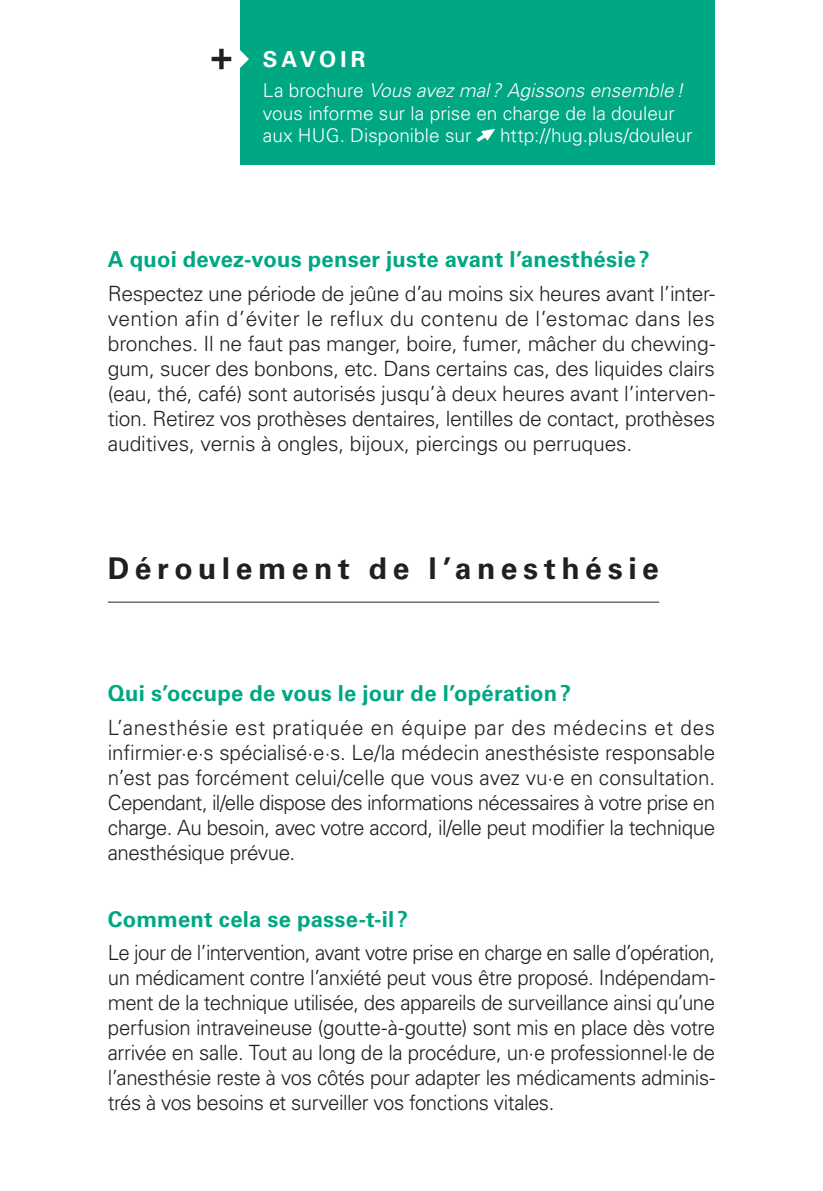
<style>
.page{position:relative;width:823px;height:1191px;background:#fff}
.page>*{position:absolute;margin:0;border:0;box-sizing:border-box;transform-origin:0 0}
.t1{font:700 30px "Univers LT Std";letter-spacing:.185em;color:#231f20}
.t2{font:700 22px "Univers LT Std";letter-spacing:.01em;color:#00a783}
.t3{font:700 22px "Univers LT Std";letter-spacing:.175em;color:#fff}
.t4{font:300 21px/25px "Univers LT Std";letter-spacing:-.02em;color:#231f20;text-align:justify}
.t5{font:300 19px/22px "Univers LT Std";color:#fff}
.s1{font-style:italic}
</style>
<div class="page">
<hr style="left:108px;top:601px;width:550px;height:1px;background:#231f20">
<div style="left:240px;top:0;width:474px;height:164px;background:#00a783"></div>
<svg style="left:476px;top:129px;width:18px;height:13px"></svg>
<svg style="left:211px;top:49px;width:38px;height:20px"></svg>
<p class="t3" style="left:263px;top:46px;width:104px">SAVOIR</p>
<p class="t5" style="left:263px;top:80px;width:422px">La brochure <span class="s1">Vous avez mal ? Agissons ensemble! </span>vous informe sur la prise en charge de la douleur aux HUG. Disponible sur</p>
<p class="t5" style="left:500px;top:124px;width:194px">http://hug.plus/douleur</p>
<p class="t2" style="left:108px;top:246px;width:543px">A quoi devez-vous penser juste avant l’anesthésie?</p>
<p class="t4" style="left:108px;top:281px;width:608px">Respectez une période de jeûne d’au moins six heures avant l’inter&shy;vention afin d’éviter le reflux du contenu de l’estomac dans les bronches. Il ne faut pas manger, boire, fumer, mâcher du chewing&shy;gum, sucer des bonbons, etc. Dans certains cas, des liquides clairs (eau, thé, café) sont autorisés jusqu’à deux heures avant l’interven&shy;tion. Retirez vos prothèses dentaires, lentilles de contact, prothèses auditives, vernis à ongles, bijoux, piercings ou perruques.</p>
<h1 class="t1" style="left:108px;top:551px;width:552px">Déroulement de l’anesthésie</h1>
<p class="t2" style="left:108px;top:680px;width:464px">Qui s’occupe de vous le jour de l’opération?</p>
<p class="t4" style="left:108px;top:715px;width:608px">L’anesthésie est pratiquée en équipe par des médecins et des infirmier·e·s spécialisé·e·s. Le/la médecin anesthésiste responsable n’est pas forcément celui/celle que vous avez vu·e en consultation.<br>Cependant, il/elle dispose des informations nécessaires à votre prise en charge. Au besoin, avec votre accord, il/elle peut modifier la technique anesthésique prévue.</p>
<p class="t2" style="left:108px;top:906px;width:301px">Comment cela se passe-t-il?</p>
<p class="t4" style="left:108px;top:940px;width:608px">Le jour de l’intervention, avant votre prise en charge en salle d’opération, un médicament contre l’anxiété peut vous être proposé. Indépendam&shy;ment de la technique utilisée, des appareils de surveillance ainsi qu’une perfusion intraveineuse (goutte-à-goutte) sont mis en place dès votre arrivée en salle. Tout au long de la procédure, un·e professionnel·le de l’anesthésie reste à vos côtés pour adapter les médicaments adminis&shy;trés à vos besoins et surveiller vos fonctions vitales.</p>
</div>
